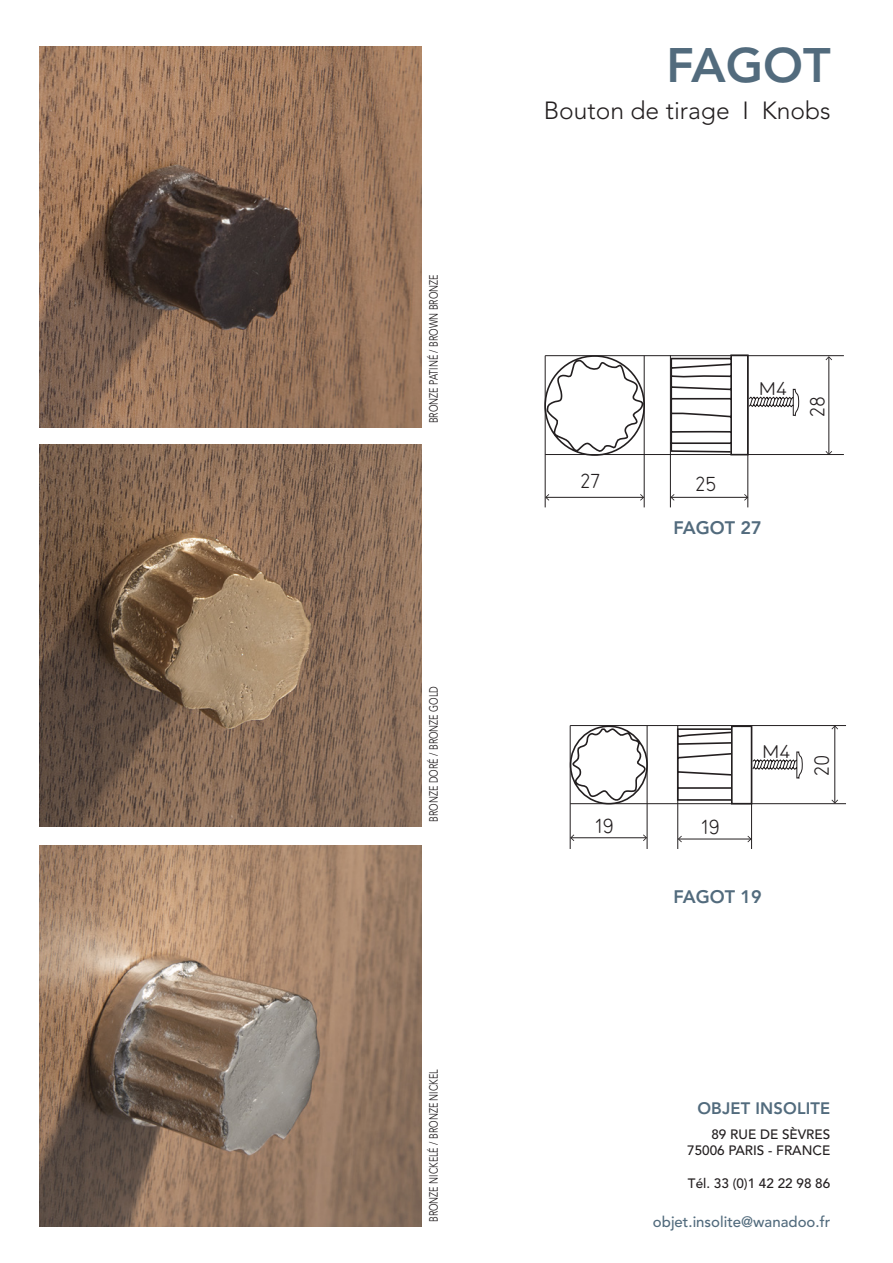
<style>
.page{position:relative;width:893px;height:1263px;background:#fff}
.page>*{position:absolute;margin:0;border:0;box-sizing:border-box;transform-origin:0 0}
.t1{font:800 48px "Avenir";color:#526b7d}
.t2{font:300 24.6px "Avenir";color:#231f20}
.t3{font:22.5px "TYP1451 B";color:#231f20}
.t4{font:20.55px "TYP1451 B";color:#231f20;scale:1.17 1}
.t5{font:800 18px "Avenir";color:#526b7d}
.t6{font:800 16.5px "Avenir";letter-spacing:.01em;color:#526b7d}
.t7{font:500 15px "Avenir";color:#526b7d}
.t8{font:500 13.5px "Avenir";color:#231f20}
.t9{font:12px "Avenir";color:#231f20;scale:.75 1}
</style>
<div class="page">
<img style="left:40px;top:47px;width:381px;height:381px">
<img style="left:40px;top:445px;width:381px;height:381px">
<img style="left:40px;top:845px;width:381px;height:382px">
<hr style="left:545px;top:356px;width:1px;height:151px;background:#231f20">
<hr style="left:644px;top:356px;width:1px;height:151px;background:#231f20">
<hr style="left:670px;top:355px;width:1px;height:152px;background:#231f20">
<hr style="left:748px;top:355px;width:1px;height:152px;background:#231f20">
<hr style="left:546px;top:497px;width:97px;height:1px;background:#231f20">
<svg style="left:640px;top:494px;width:4px;height:7px"></svg>
<svg style="left:545px;top:494px;width:4px;height:7px"></svg>
<hr style="left:671px;top:497px;width:76px;height:1px;background:#231f20">
<svg style="left:744px;top:494px;width:4px;height:7px"></svg>
<svg style="left:670px;top:494px;width:4px;height:7px"></svg>
<svg style="left:544px;top:354px;width:300px;height:103px"></svg>
<hr style="left:570px;top:725px;width:276px;height:1px;background:#231f20">
<hr style="left:570px;top:803px;width:276px;height:1px;background:#231f20">
<hr style="left:834px;top:726px;width:1px;height:77px;background:#231f20">
<svg style="left:831px;top:725px;width:7px;height:4px"></svg>
<svg style="left:831px;top:799px;width:7px;height:5px"></svg>
<hr style="left:570px;top:725px;width:1px;height:124px;background:#231f20">
<hr style="left:647px;top:725px;width:1px;height:124px;background:#231f20">
<hr style="left:677px;top:725px;width:1px;height:124px;background:#231f20">
<hr style="left:751px;top:727px;width:1px;height:122px;background:#231f20">
<hr style="left:571px;top:837px;width:75px;height:1px;background:#231f20">
<svg style="left:643px;top:834px;width:4px;height:7px"></svg>
<svg style="left:570px;top:834px;width:4px;height:7px"></svg>
<hr style="left:679px;top:839px;width:72px;height:1px;background:#231f20">
<svg style="left:747px;top:836px;width:4px;height:6px"></svg>
<svg style="left:678px;top:836px;width:4px;height:6px"></svg>
<svg style="left:569px;top:725px;width:234px;height:102px"></svg>
<p class="t9" style="left:427px;top:423px;width:200px;rotate:-90deg">BRONZE PATINÉ / BROWN BRONZE</p>
<p class="t9" style="left:427px;top:821px;width:182px;rotate:-90deg">BRONZE DORÉ / BRONZE GOLD</p>
<p class="t9" style="left:427px;top:1222px;width:205px;rotate:-90deg">BRONZE NICKELÉ / BRONZE NICKEL</p>
<p class="t1" style="left:666px;top:37px;width:166px">FAGOT</p>
<p class="t2" style="left:544px;top:96px;width:289px">Bouton de tirage I Knobs</p>
<p class="t3" style="left:580px;top:470px;width:21px">27</p>
<p class="t3" style="left:695px;top:473px;width:22px">25</p>
<p class="t4" style="left:759px;top:378px;width:26px">M4</p>
<p class="t5" style="left:673px;top:517px;width:90px">FAGOT 27</p>
<p class="t3" style="left:806px;top:417px;width:22px;rotate:-90deg">28</p>
<p class="t3" style="left:595px;top:814px;width:21px">19</p>
<p class="t3" style="left:701px;top:815px;width:21px">19</p>
<p class="t4" style="left:762px;top:740px;width:26px">M4</p>
<p class="t5" style="left:673px;top:886px;width:90px">FAGOT 19</p>
<p class="t3" style="left:810px;top:776px;width:23px;rotate:-90deg">20</p>
<p class="t6" style="left:697px;top:1099px;width:134px">OBJET INSOLITE</p>
<p class="t8" style="left:711px;top:1126px;width:120px">89 RUE DE SÈVRES</p>
<p class="t8" style="left:687px;top:1142px;width:145px">75006 PARIS - FRANCE</p>
<p class="t8" style="left:688px;top:1176px;width:144px">Tél. 33 (0)1 42 22 98 86</p>
<p class="t7" style="left:653px;top:1213px;width:179px">objet.insolite@wanadoo.fr</p>
</div>
